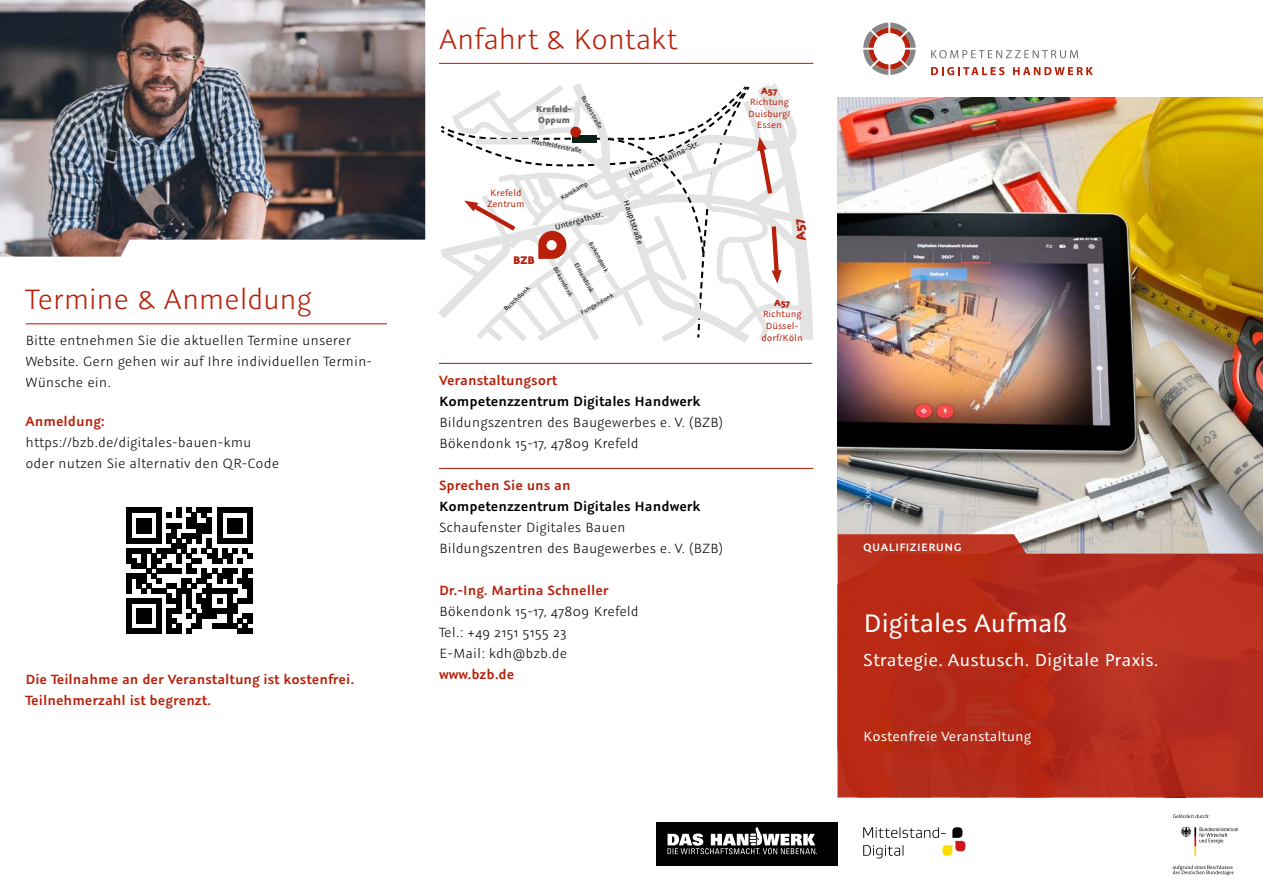
<style>
.page{position:relative;width:1263px;height:893px;background:#fff}
.page>*{position:absolute;margin:0;border:0;box-sizing:border-box;transform-origin:0 0}
.t1{font:300 31.5px "Graublau Sans";letter-spacing:-.025em;color:#b8200b}
.t2{font:28.5px "Graublau Sans";letter-spacing:-.015em;color:#fff}
.t3{font:19.5px "Graublau Sans";color:#fff}
.t4{font:300 15px/21px "Graublau Sans";color:#000}
.t5{font:600 15px/21px "Graublau Sans";color:#b8200b}
.t6{font:600 15px "Graublau Sans";color:#000}
.t7{font:15px "Graublau Sans";color:#fff}
.t8{font:700 12.3px "Graublau Sans";color:#b8200b}
.t9{font:600 12px "Graublau Sans";letter-spacing:.04em;color:#fff}
.t10{font:300 10.5px "Graublau Sans";color:#fff}
.t11{font:10.05px/11.6px "Graublau Sans";color:#b8200b;text-align:center}
.t12{font:700 10.05px "Graublau Sans";color:#b8200b}
.t13{font:700 9.6px/10.9px "Graublau Sans";color:#686868}
.t14{font:8.7px "Graublau Sans";color:#000}
.t15{font:6.9px "Graublau Sans";color:#000}
</style>
<div class="page">
<img style="left:838px;top:98px;width:425px;height:436px">
<svg style="left:838px;top:534px;width:425px;height:263px;background:#b73221"></svg>
<svg style="left:1180px;top:827px;width:58px;height:29px"></svg>
<svg style="left:1173px;top:814px;width:37px;height:4px"></svg>
<svg style="left:1173px;top:865px;width:60px;height:10px"></svg>
<svg style="left:863px;top:827px;width:102px;height:31px"></svg>
<svg style="left:931px;top:50px;width:147px;height:8px"></svg>
<svg style="left:931px;top:67px;width:73px;height:8px"></svg>
<svg style="left:1013px;top:67px;width:80px;height:8px"></svg>
<svg style="left:863px;top:23px;width:53px;height:52px"></svg>
<div style="left:656px;top:822px;width:182px;height:44px;background:#000"></div>
<svg style="left:667px;top:827px;width:150px;height:27px"></svg>
<img style="left:0;top:0;width:425px;height:257px">
<svg style="left:126px;top:508px;width:126px;height:126px"></svg>
<div style="left:126px;top:629px;width:36px;height:5px;background:#000"></div>
<div style="left:136px;top:609px;width:16px;height:15px;background:#000"></div>
<hr style="left:26px;top:323px;width:361px;height:1px;background:#b8200b">
<hr style="left:439px;top:63px;width:374px;height:1px;background:#b8200b">
<hr style="left:439px;top:363px;width:373px;height:1px;background:#b8200b">
<hr style="left:439px;top:468px;width:374px;height:1px;background:#b8200b">
<svg style="left:438px;top:83px;width:375px;height:260px"></svg>
<h1 class="t1" style="left:26px;top:280px;width:288px">Termine &amp; Anmeldung</h1>
<p class="t4" style="left:26px;top:330px;width:348px">Bitte entnehmen Sie die aktuellen Termine unserer<br>Website. Gern gehen wir auf Ihre individuellen Termin-<br>Wünsche ein.</p>
<p class="t5" style="left:26px;top:411px;width:81px">Anmeldung:</p>
<p class="t4" style="left:26px;top:432px;width:255px">https://bzb.de/digitales-bauen-kmu oder nutzen Sie alternativ den QR-Code</p>
<p class="t5" style="left:26px;top:669px;width:330px">Die Teilnahme an der Veranstaltung ist kostenfrei.<br>Teilnehmerzahl ist begrenzt.</p>
<h1 class="t1" style="left:439px;top:19px;width:240px">Anfahrt &amp; Kontakt</h1>
<p class="t13" style="left:536px;top:103px;width:37px">Krefeld-<br>Oppum</p>
<p class="t15" style="left:587px;top:94px;width:39px;rotate:61deg">Buddestraße</p>
<p class="t15" style="left:532px;top:136px;width:53px;rotate:11deg">Hochfelderstraße</p>
<p class="t11" style="left:487px;top:186px;width:39px">Krefeld<br>Zentrum</p>
<p class="t15" style="left:559px;top:194px;width:32px;rotate:-30deg">Korekamp</p>
<p class="t14" style="left:553px;top:222px;width:51px;rotate:-16deg">Untergathstr.</p>
<p class="t15" style="left:559px;top:265px;width:35px;rotate:61deg">Bökendonk</p>
<p class="t15" style="left:594px;top:240px;width:36px;rotate:61deg">Birkendonk</p>
<p class="t8" style="left:513px;top:252px;width:23px">BZB</p>
<p class="t15" style="left:580px;top:261px;width:35px;rotate:61deg">Elmendonk</p>
<p class="t15" style="left:502px;top:307px;width:34px;rotate:-43deg">Buschdonk</p>
<p class="t15" style="left:579px;top:309px;width:38px;rotate:-30deg">Fungendonk</p>
<p class="t14" style="left:627px;top:170px;width:78px;rotate:-25deg">Heinrich-Malina-Str.</p>
<p class="t14" style="left:631px;top:198px;width:48px;rotate:72deg">Hauptstraße</p>
<p class="t5" style="left:439px;top:369px;width:120px">Veranstaltungsort</p>
<p class="t6" style="left:439px;top:392px;width:263px">Kompetenzzentrum Digitales Handwerk</p>
<p class="t4" style="left:439px;top:411px;width:286px">Bildungszentren des Baugewerbes e. V. (BZB)<br>Bökendonk 15-17, 47809 Krefeld</p>
<p class="t5" style="left:439px;top:474px;width:133px">Sprechen Sie uns an</p>
<p class="t6" style="left:439px;top:497px;width:263px">Kompetenzzentrum Digitales Handwerk</p>
<p class="t4" style="left:439px;top:516px;width:286px">Schaufenster Digitales Bauen<br>Bildungszentren des Baugewerbes e. V. (BZB)</p>
<p class="t5" style="left:439px;top:579px;width:171px">Dr.-Ing. Martina Schneller</p>
<p class="t4" style="left:439px;top:600px;width:201px">Bökendonk 15-17, 47809 Krefeld<br>Tel.: +49 2151 5155 23<br>E-Mail: kdh@bzb.de</p>
<p class="t5" style="left:439px;top:663px;width:77px">www.bzb.de</p>
<p class="t12" style="left:761px;top:84px;width:18px">A57</p>
<p class="t11" style="left:748px;top:96px;width:44px">Richtung<br>Duisburg/<br>Essen</p>
<p class="t12" style="left:774px;top:296px;width:18px">A57</p>
<p class="t11" style="left:761px;top:308px;width:43px">Richtung<br>Düssel&shy;dorf/Köln</p>
<p class="t10" style="left:861px;top:511px;width:32px;rotate:-90deg">© xxxx</p>
<p class="t9" style="left:863px;top:540px;width:100px">QUALIFIZIERUNG</p>
<h2 class="t2" style="left:863px;top:605px;width:206px">Digitales Aufmaß</h2>
<h3 class="t3" style="left:863px;top:648px;width:297px">Strategie. Austusch. Digitale Praxis.</h3>
<p class="t7" style="left:863px;top:727px;width:169px">Kostenfreie Veranstaltung</p>
</div>
